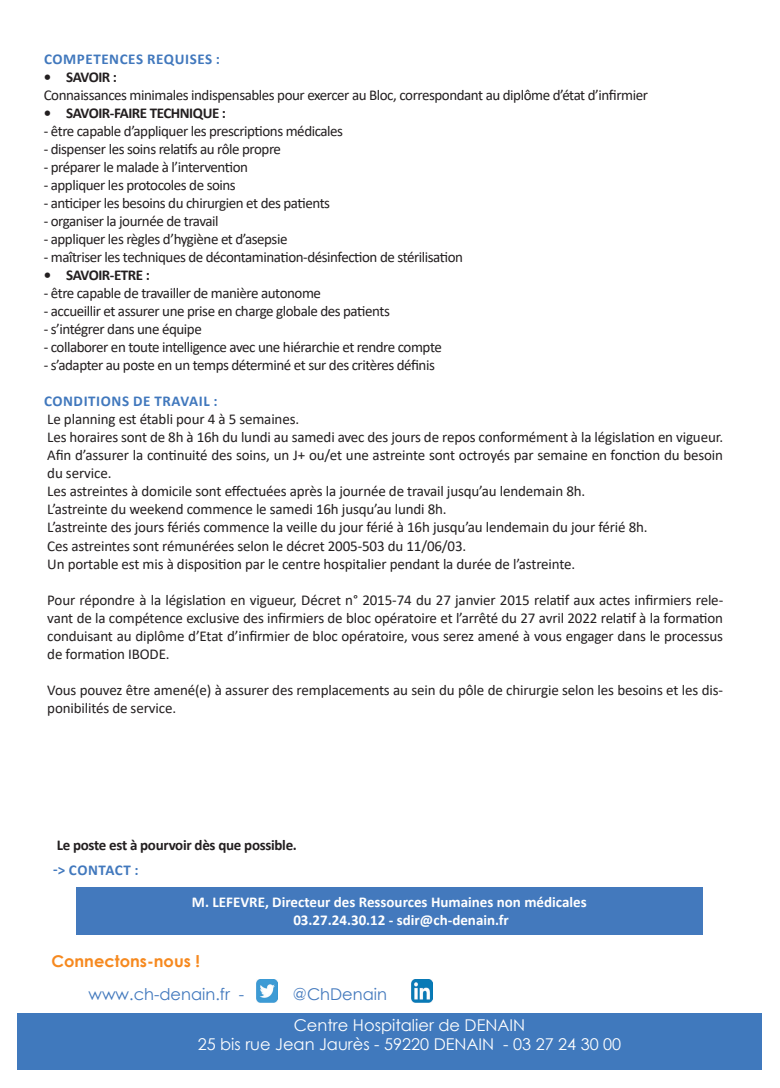
<style>
.page{position:relative;width:780px;height:1088px;background:#fff}
.page>*{position:absolute;margin:0;border:0;box-sizing:border-box;transform-origin:0 0}
.t1{font:16.25px/19.5px "Century Gothic";color:#fff;text-align:center}
.t2{font:16.25px "Century Gothic";color:#4178bd}
.t3{font:700 16.25px "Century Gothic";color:#f6891f}
.t4{font:16.25px "Century Gothic";color:#4379bd}
.t5{font:15px/18px "Calibri";letter-spacing:-.025em;color:#231f20}
.t6{font:700 15px/18px "Calibri";color:#fff}
.t7{font:700 15px "Calibri";letter-spacing:-.03em;color:#231f20}
.t8{font:700 15px "Calibri";letter-spacing:.04em;color:#4178bd}
</style>
<div class="page">
<div style="left:18px;top:1013px;width:744px;height:57px;background:#4079bd"></div>
<img style="left:256px;top:979px;width:22px;height:24px">
<img style="left:411px;top:979px;width:21px;height:24px">
<div style="left:76px;top:887px;width:626px;height:48px;background:#4379bd"></div>
<p class="t8" style="left:44px;top:49px;width:177px">COMPETENCES REQUISES :</p>
<p class="t7" style="left:44px;top:67px;width:75px">• SAVOIR :</p>
<p class="t5" style="left:44px;top:86px;width:605px">Connaissances minimales indispensables pour exercer au Bloc, correspondant au diplôme d’état d’infirmier</p>
<p class="t7" style="left:44px;top:103px;width:184px">• SAVOIR-FAIRE TECHNIQUE :</p>
<p class="t5" style="left:44px;top:122px;width:301px">- être capable d’appliquer les prescriptions médicales</p>
<p class="t5" style="left:44px;top:140px;width:239px">- dispenser les soins relatifs au rôle propre</p>
<p class="t5" style="left:44px;top:158px;width:206px">- préparer le malade à l’intervention</p>
<p class="t5" style="left:44px;top:176px;width:193px">- appliquer les protocoles de soins</p>
<p class="t5" style="left:44px;top:194px;width:288px">- anticiper les besoins du chirurgien et des patients</p>
<p class="t5" style="left:44px;top:212px;width:176px">- organiser la journée de travail</p>
<p class="t5" style="left:44px;top:230px;width:245px">- appliquer les règles d’hygiène et d’asepsie</p>
<p class="t5" style="left:44px;top:248px;width:421px">- maîtriser les techniques de décontamination-désinfection de stérilisation</p>
<p class="t7" style="left:44px;top:265px;width:108px">• SAVOIR-ETRE :</p>
<p class="t5" style="left:44px;top:284px;width:279px">- être capable de travailler de manière autonome</p>
<p class="t5" style="left:44px;top:302px;width:347px">- accueillir et assurer une prise en charge globale des patients</p>
<p class="t5" style="left:44px;top:320px;width:159px">- s’intégrer dans une équipe</p>
<p class="t5" style="left:44px;top:338px;width:399px">- collaborer en toute intelligence avec une hiérarchie et rendre compte</p>
<p class="t5" style="left:44px;top:356px;width:392px">- s’adapter au poste en un temps déterminé et sur des critères définis</p>
<p class="t8" style="left:44px;top:391px;width:10px">conditions</p>
<p class="t8" style="left:133px;top:391px;width:31px">de travail</p>
<p class="t8" style="left:213px;top:391px;width:6px">:</p>
<p class="t5" style="left:47px;top:410px;width:677px">Le planning est établi pour 4 à 5 semaines.<br>Les horaires sont de 8h à 16h du lundi au samedi avec des jours de repos conformément à la législation en vigueur.<br>Afin d’assurer la continuité des soins, un J+ ou/et une astreinte sont octroyés par semaine en fonction du besoin du service.<br>Les astreintes à domicile sont effectuées après la journée de travail jusqu’au lendemain 8h.<br>L’astreinte du weekend commence le samedi 16h jusqu’au lundi 8h.<br>L’astreinte des jours fériés commence la veille du jour férié à 16h jusqu’au lendemain du jour férié 8h.<br>Ces astreintes sont rémunérées selon le décret 2005-503 du 11/06/03.<br>Un portable est mis à disposition par le centre hospitalier pendant la durée de l’astreinte.</p>
<p class="t5" style="left:47px;top:590px;width:677px;text-align:justify">Pour répondre à la législation en vigueur, Décret n° 2015-74 du 27 janvier 2015 relatif aux actes infirmiers rele&shy;vant de la compétence exclusive des infirmiers de bloc opératoire et l’arrêté du 27 avril 2022 relatif à la formation conduisant au diplôme d’Etat d’infirmier de bloc opératoire, vous serez amené à vous engager dans le processus de formation IBODE.</p>
<p class="t5" style="left:47px;top:680px;width:677px">Vous pouvez être amené(e) à assurer des remplacements au sein du pôle de chirurgie selon les besoins et les dis&shy;ponibilités de service.</p>
<p class="t7" style="left:57px;top:835px;width:242px">Le poste est à pourvoir dès que possible.</p>
<p class="t8" style="left:53px;top:859px;width:87px">-&gt; CONTACT :</p>
<p class="t6" style="left:293px;top:893px;width:295px;text-indent:-101px">M. LEFEVRE, Directeur des Ressources Humaines non médicales<br>03.27.24.30.12 - sdir@ch-denain.fr</p>
<p class="t3" style="left:51px;top:949px;width:150px">Connectons-nous !</p>
<p class="t2" style="left:89px;top:982px;width:157px">www.ch-denain.fr -</p>
<p class="t4" style="left:293px;top:982px;width:96px">@ChDenain</p>
<p class="t1" style="left:198px;top:1015px;width:425px">Centre Hospitalier de DENAIN<br>25 bis rue Jean Jaurès - 59220 DENAIN - 03 27 24 30 00</p>
</div>
